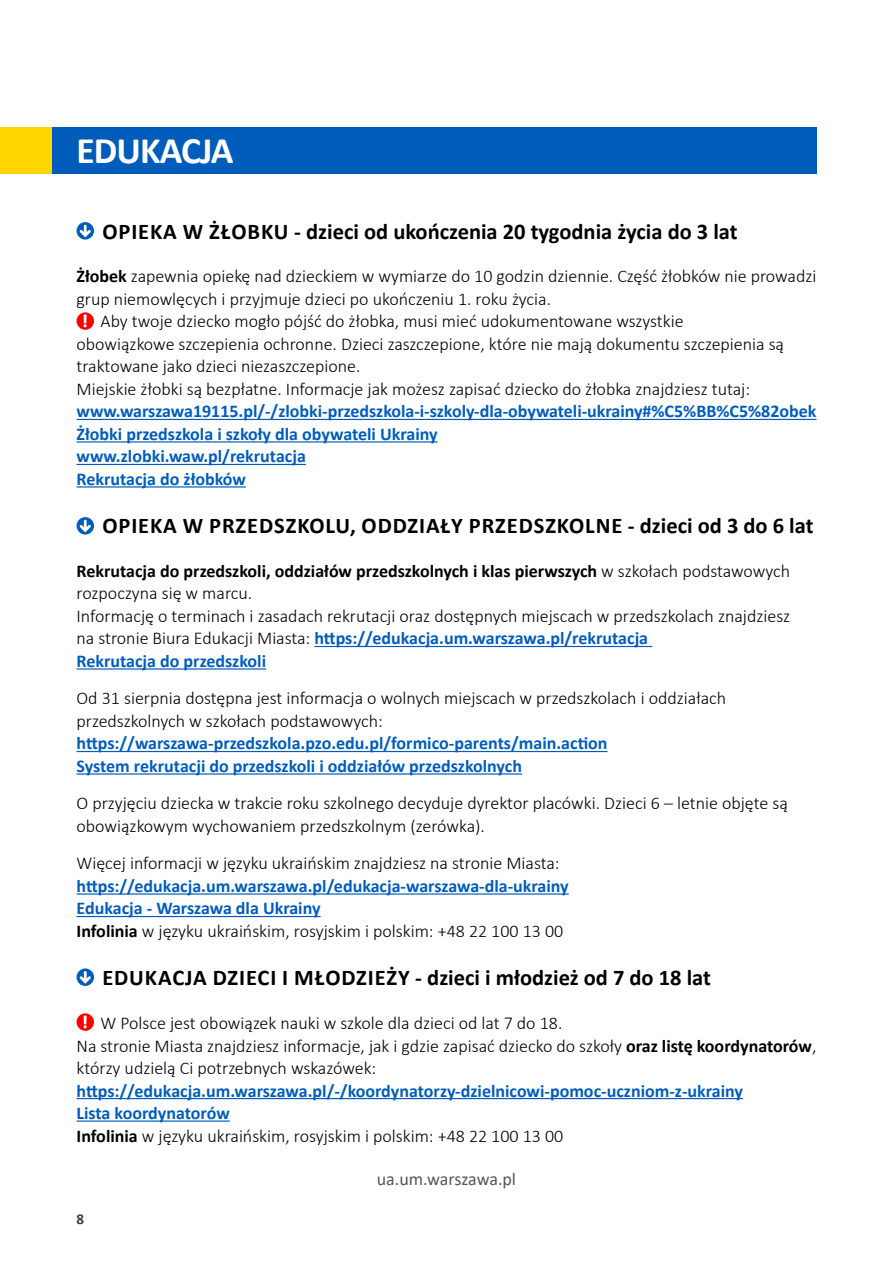
<style>
.page{position:relative;width:893px;height:1263px;background:#fff}
.page>*{position:absolute;margin:0;border:0;box-sizing:border-box;transform-origin:0 0}
.Naglowek_1{font:700 37.5px "Calibri";letter-spacing:-.025em;color:#fff}
.Podtytuł{font:700 22.5px "Calibri";letter-spacing:.015em;color:#000}
.Podtytuł-2{font:700 22.5px "Calibri";letter-spacing:.04em;color:#000}
.t1{font:300 18px/22.5px "Calibri";color:#000}
.t2{font:700 18px/22.5px "Calibri";color:#005cba}
.t3{font:700 18px/22.5px "Calibri";color:#000}
.t4{font:18px "Calibri";letter-spacing:-.01em;color:#575756}
.t5{font:700 15px "Calibri";color:#3c3c3b}
.s1{font-weight:700}
.s2{font-weight:300}
.s3{font-weight:700;color:#005cba}
.s4{font-weight:300;color:#000}
</style>
<div class="page">
<div style="left:0;top:128px;width:816px;height:46px;background:#005cba"></div>
<div style="left:0;top:128px;width:51px;height:46px;background:#ffd600"></div>
<hr style="left:77px;top:419px;width:739px;height:1px;background:#005cba">
<hr style="left:77px;top:441px;width:361px;height:1px;background:#005cba">
<hr style="left:77px;top:464px;width:229px;height:1px;background:#005cba">
<hr style="left:77px;top:486px;width:169px;height:1px;background:#005cba">
<hr style="left:314px;top:646px;width:338px;height:1px;background:#005cba">
<hr style="left:77px;top:668px;width:189px;height:2px;background:#005cba">
<hr style="left:77px;top:751px;width:530px;height:1px;background:#005cba">
<hr style="left:77px;top:773px;width:445px;height:2px;background:#005cba">
<hr style="left:77px;top:893px;width:492px;height:2px;background:#005cba">
<hr style="left:77px;top:916px;width:244px;height:1px;background:#005cba">
<hr style="left:77px;top:1098px;width:666px;height:1px;background:#005cba">
<hr style="left:77px;top:1120px;width:153px;height:2px;background:#005cba">
<svg style="left:77px;top:222px;width:17px;height:18px"></svg>
<svg style="left:80px;top:225px;width:11px;height:12px"></svg>
<svg style="left:77px;top:517px;width:17px;height:18px"></svg>
<svg style="left:80px;top:520px;width:11px;height:12px"></svg>
<svg style="left:77px;top:968px;width:17px;height:18px"></svg>
<svg style="left:80px;top:971px;width:11px;height:13px"></svg>
<svg style="left:77px;top:312px;width:17px;height:18px"></svg>
<svg style="left:84px;top:315px;width:3px;height:12px"></svg>
<svg style="left:77px;top:1013px;width:17px;height:18px"></svg>
<svg style="left:84px;top:1016px;width:3px;height:12px"></svg>
<p class="Naglowek_1" style="left:77px;top:124px;width:159px">EDUKACJA</p>
<p class="Podtytuł" style="left:102px;top:215px;width:637px">OPIEKA W ŻŁOBKU - dzieci od ukończenia 20 tygodnia życia do 3 lat</p>
<p class="t1" style="left:77px;top:265px;width:741px"><span class="s1">Żłobek</span> zapewnia opiekę nad dzieckiem w wymiarze do 10 godzin dziennie. Część żłobków nie prowadzi grup niemowlęcych i przyjmuje dzieci po ukończeniu 1. roku życia.</p>
<p class="t1" style="left:77px;top:310px;width:709px;text-indent:24px">Aby twoje dziecko mogło pójść do żłobka, musi mieć udokumentowane wszystkie obowiązkowe szczepienia ochronne. Dzieci zaszczepione, które nie mają dokumentu szczepienia są traktowane jako dzieci niezaszczepione.</p>
<p class="t1" style="left:77px;top:377px;width:675px">Miejskie żłobki są bezpłatne. Informacje jak możesz zapisać dziecko do żłobka znajdziesz tutaj:</p>
<p class="t2" style="left:77px;top:400px;width:741px">www.warszawa19115.pl/-/zlobki-przedszkola-i-szkoly-dla-obywateli-ukrainy#%C5%BB%C5%82obek</p>
<p class="t2" style="left:77px;top:422px;width:363px">Żłobki przedszkola i szkoły dla obywateli Ukrainy</p>
<p class="t2" style="left:77px;top:445px;width:231px">www.zlobki.waw.pl/rekrutacja</p>
<p class="t2" style="left:77px;top:467px;width:171px">Rekrutacja do żłobków</p>
<p class="Podtytuł-2" style="left:102px;top:510px;width:713px">OPIEKA W PRZEDSZKOLU, ODDZIAŁY PRZEDSZKOLNE - dzieci od 3 do 6 lat</p>
<p class="t3" style="left:77px;top:559px;width:715px">Rekrutacja do przedszkoli, oddziałów przedszkolnych i klas pierwszych <span class="s2">w szkołach podstawowych rozpoczyna się w marcu.</span></p>
<p class="t1" style="left:77px;top:604px;width:715px">Informację o terminach i zasadach rekrutacji oraz dostępnych miejscach w przedszkolach znajdziesz na stronie Biura Edukacji Miasta: <span class="s3">https://edukacja.um.warszawa.pl/rekrutacja</span></p>
<p class="t2" style="left:77px;top:649px;width:191px">Rekrutacja do przedszkoli</p>
<p class="t1" style="left:77px;top:687px;width:651px">Od 31 sierpnia dostępna jest informacja o wolnych miejscach w przedszkolach i oddziałach przedszkolnych w szkołach podstawowych: <span class="s3">https://warszawa-przedszkola.pzo.edu.pl/formico-parents/main.action</span></p>
<p class="t2" style="left:77px;top:754px;width:447px">System rekrutacji do przedszkoli i oddziałów przedszkolnych</p>
<p class="t1" style="left:77px;top:792px;width:713px">O przyjęciu dziecka w trakcie roku szkolnego decyduje dyrektor placówki. Dzieci 6 – letnie objęte są obowiązkowym wychowaniem przedszkolnym (zerówka).</p>
<p class="t2" style="left:77px;top:852px;width:494px"><span class="s4">Więcej informacji w języku ukraińskim znajdziesz na stronie Miasta: </span>https://edukacja.um.warszawa.pl/edukacja-warszawa-dla-ukrainy</p>
<p class="t2" style="left:77px;top:897px;width:246px">Edukacja - Warszawa dla Ukrainy</p>
<p class="t1" style="left:77px;top:919px;width:488px"><span class="s1">Infolinia</span> w języku ukraińskim, rosyjskim i polskim: +48 22 100 13 00</p>
<p class="Podtytuł" style="left:102px;top:962px;width:610px">EDUKACJA DZIECI I MŁODZIEŻY - dzieci i młodzież od 7 do 18 lat</p>
<p class="t1" style="left:101px;top:1011px;width:463px">W Polsce jest obowiązek nauki w szkole dla dzieci od lat 7 do 18.</p>
<p class="t1" style="left:77px;top:1034px;width:741px">Na stronie Miasta znajdziesz informacje, jak i gdzie zapisać dziecko do szkoły <span class="s1">oraz listę koordynatorów</span>, którzy udzielą Ci potrzebnych wskazówek:</p>
<p class="t2" style="left:77px;top:1079px;width:668px">https://edukacja.um.warszawa.pl/-/koordynatorzy-dzielnicowi-pomoc-uczniom-z-ukrainy</p>
<p class="t2" style="left:77px;top:1101px;width:155px">Lista koordynatorów</p>
<p class="t1" style="left:77px;top:1124px;width:488px"><span class="s1">Infolinia</span> w języku ukraińskim, rosyjskim i polskim: +48 22 100 13 00</p>
<p class="t5" style="left:77px;top:1209px;width:9px">8</p>
<p class="t4" style="left:377px;top:1167px;width:141px">ua.um.warszawa.pl</p>
</div>
